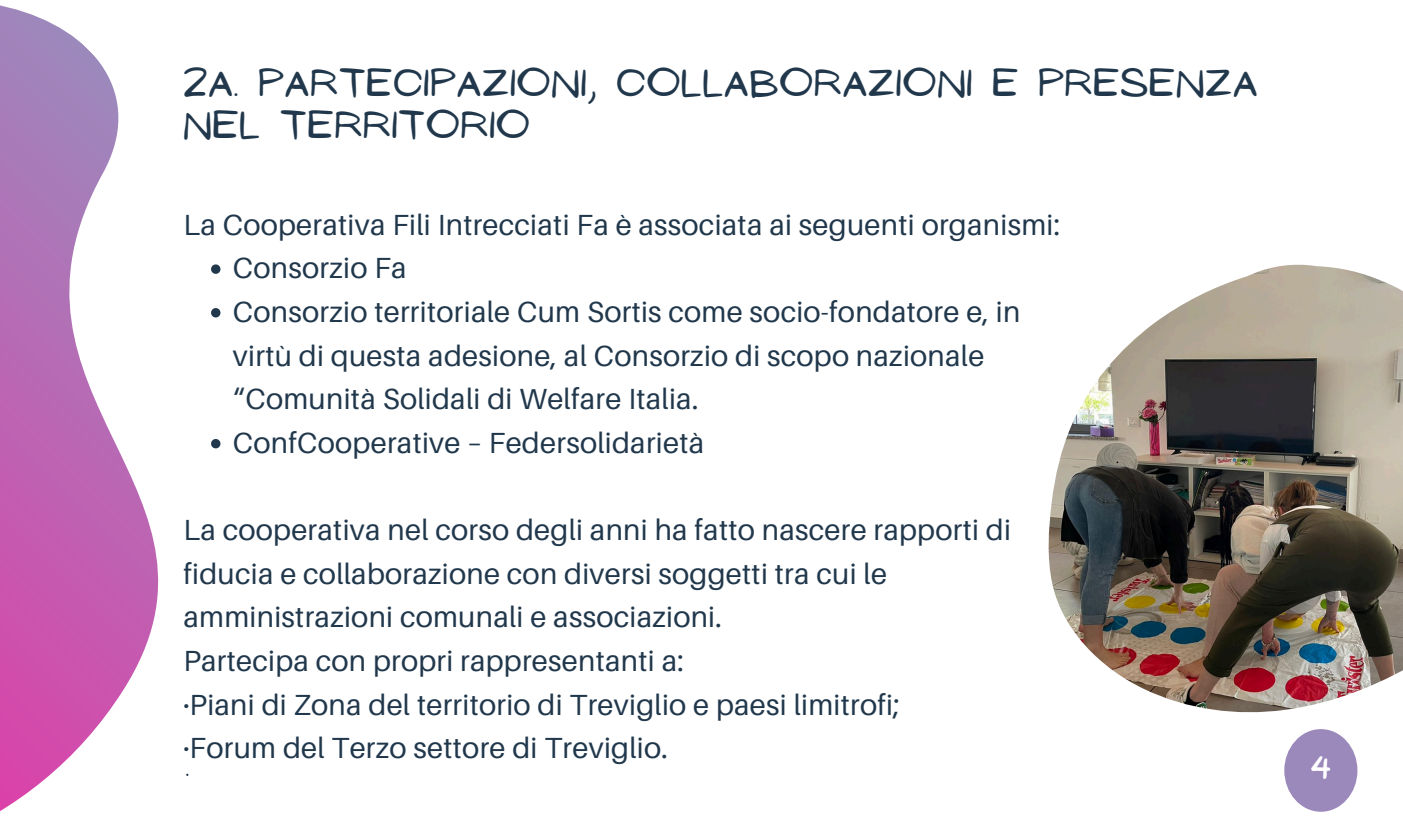
<style>
.page{position:relative;width:1403px;height:829px;background:#fff}
.page>*{position:absolute;margin:0;border:0;box-sizing:border-box;transform-origin:0 0}
.t1{font:36px/41.6px "NF Ananias Regular";letter-spacing:.03em;color:#21384c}
.t2{font:29.03px/43.6px "Aileron";letter-spacing:.01em;color:#21384c}
.t3{font:27.68px "NF Ananias Bold";color:#fff}
</style>
<div class="page">
<svg style="left:0;top:5px;width:221px;height:806px"></svg>
<svg style="left:211px;top:264px;width:9px;height:10px"></svg>
<svg style="left:211px;top:308px;width:9px;height:9px"></svg>
<svg style="left:211px;top:439px;width:9px;height:9px"></svg>
<div style="left:1284px;top:729px;width:73px;height:82px;background:#9c89bc;border-radius:50%"></div>
<img style="left:1048px;top:265px;width:354px;height:447px">
<p class="t1" style="left:183px;top:63px;width:1075px">2a. PARTECIPAZIONI, COLLABORAZIONI E PRESENZA<br>NEL TERRITORIO</p>
<p class="t2" style="left:183px;top:202px;width:878px">La Cooperativa Fili Intrecciati Fa è associata ai seguenti organismi:</p>
<h1 class="t2" style="left:233px;top:246px;width:175px">Consorzio Fa</h1>
<p class="t2" style="left:233px;top:289px;width:789px">Consorzio territoriale Cum Sortis come socio-fondatore e, in virtù di questa adesione, al Consorzio di scopo nazionale “Comunità Solidali di Welfare Italia.</p>
<p class="t2" style="left:233px;top:420px;width:473px">ConfCooperative – Federsolidarietà</p>
<p class="t2" style="left:183px;top:507px;width:829px">La cooperativa nel corso degli anni ha fatto nascere rapporti di fiducia e collaborazione con diversi soggetti tra cui le amministrazioni comunali e associazioni.</p>
<p class="t2" style="left:183px;top:638px;width:502px">Partecipa con propri rappresentanti a:</p>
<p class="t2" style="left:183px;top:682px;width:718px">·Piani di Zona del territorio di Treviglio e paesi limitrofi;</p>
<p class="t2" style="left:183px;top:725px;width:486px">·Forum del Terzo settore di Treviglio.</p>
<p class="t3" style="left:1311px;top:752px;width:21px">4</p>
</div>
